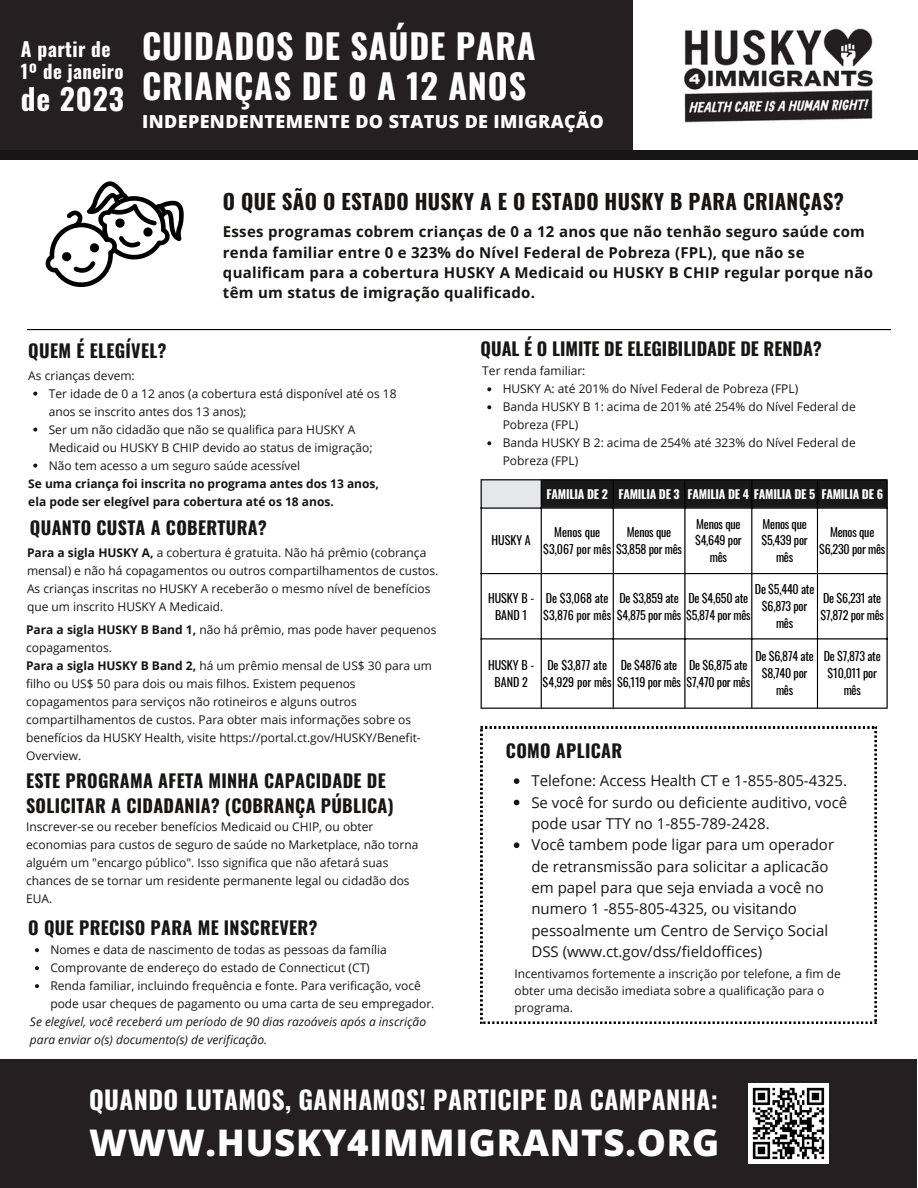
<style>
.page{position:relative;width:918px;height:1188px;background:#fff}
.page>*{position:absolute;margin:0;border:0;box-sizing:border-box;transform-origin:0 0}
.t1{font:800 36.75px "Open Sans";letter-spacing:.02em;color:#fff}
.t2{font:700 34.05px/40.5px "Oswald";letter-spacing:.025em;color:#fff}
.t3{font:700 29.4px "Oswald";letter-spacing:.03em;color:#fff}
.t4{font:700 25.2px "Oswald";letter-spacing:.015em;color:#fff}
.t5{font:700 21px "Oswald";letter-spacing:.015em;color:#171615}
.t6{font:700 19.5px "Oswald";letter-spacing:.02em;color:#fff}
.t7{font:700 18.75px "Oswald";letter-spacing:.02em;color:#fff}
.t8{font:700 18px/24.8px "Oswald";letter-spacing:.015em;color:#171615}
.t9{font:800 18px "Open Sans";letter-spacing:.02em;color:#fff}
.t10{font:15px/21.3px "Open Sans";color:#171615}
.t11{font:700 15px/20.2px "Open Sans";letter-spacing:.02em;color:#171615}
.t12{font:12px/18px "Open Sans";color:#171615}
.t13{font:12px/16.6px "Oswald";letter-spacing:-.02em;color:#000;text-align:center}
.t14{font:12px/16.6px "Oswald";color:#000}
.t15{font:italic 12px/18px "Open Sans";color:#171615}
.t16{font:700 12px/18px "Open Sans";color:#171615}
.t17{font:700 12px "Oswald";letter-spacing:-.02em;color:#fff}
.s1{font-weight:700}
</style>
<div class="page">
<div style="left:0;top:0;width:633px;height:150px;background:#241f21"></div>
<img style="left:684px;top:28px;width:189px;height:95px">
<div style="left:0;top:150px;width:918px;height:9px;background:#171615"></div>
<hr style="left:27px;top:329px;width:864px;height:1px;background:#000">
<div style="left:0;top:1059px;width:917px;height:129px;background:#241f21"></div>
<img style="left:749px;top:1084px;width:80px;height:80px">
<svg style="left:45px;top:181px;width:139px;height:107px"></svg>
<div style="left:116px;top:267px;width:68px;height:28px;background:#fff"></div>
<svg style="left:481px;top:727px;width:396px;height:297px"></svg>
<svg style="left:33px;top:392px;width:4px;height:4px"></svg>
<svg style="left:33px;top:428px;width:4px;height:4px"></svg>
<svg style="left:33px;top:464px;width:4px;height:4px"></svg>
<svg style="left:487px;top:387px;width:4px;height:4px"></svg>
<svg style="left:487px;top:405px;width:4px;height:4px"></svg>
<svg style="left:487px;top:441px;width:4px;height:4px"></svg>
<svg style="left:514px;top:778px;width:5px;height:6px"></svg>
<svg style="left:514px;top:800px;width:5px;height:5px"></svg>
<svg style="left:514px;top:842px;width:5px;height:6px"></svg>
<svg style="left:35px;top:948px;width:4px;height:4px"></svg>
<svg style="left:35px;top:966px;width:4px;height:4px"></svg>
<svg style="left:35px;top:984px;width:4px;height:4px"></svg>
<div style="left:481px;top:480px;width:61px;height:28px;background:#e6e7e8"></div>
<div style="left:542px;top:480px;width:344px;height:27px;background:#191919"></div>
<svg style="left:482px;top:509px;width:404px;height:199px"></svg>
<hr style="left:481px;top:480px;width:1px;height:228px;background:#000">
<hr style="left:541px;top:480px;width:1px;height:228px;background:#000">
<hr style="left:613px;top:480px;width:1px;height:228px;background:#000">
<hr style="left:684px;top:480px;width:2px;height:228px;background:#000">
<hr style="left:751px;top:480px;width:1px;height:228px;background:#000">
<hr style="left:817px;top:480px;width:1px;height:228px;background:#000">
<hr style="left:886px;top:480px;width:2px;height:228px;background:#000">
<hr style="left:481px;top:479px;width:407px;height:1px;background:#000">
<hr style="left:481px;top:507px;width:407px;height:2px;background:#000">
<hr style="left:481px;top:573px;width:407px;height:1px;background:#000">
<hr style="left:481px;top:638px;width:407px;height:1px;background:#000">
<hr style="left:481px;top:708px;width:407px;height:1px;background:#000">
<h3 class="t6" style="left:21px;top:33px;width:91px">A partir de</h3>
<h3 class="t3" style="left:21px;top:76px;width:105px">de 2023</h3>
<h3 class="t7" style="left:21px;top:57px;width:104px">1º de janeiro</h3>
<h2 class="t2" style="left:142px;top:24px;width:395px">CUIDADOS DE SAÚDE PARA<br>CRIANÇAS DE 0 A 12 ANOS</h2>
<h3 class="t9" style="left:142px;top:109px;width:463px">INDEPENDENTEMENTE DO STATUS DE IMIGRAÇÃO</h3>
<h3 class="t5" style="left:223px;top:185px;width:623px">O QUE SÃO O ESTADO HUSKY A E O ESTADO HUSKY B PARA CRIANÇAS?</h3>
<p class="t11" style="left:223px;top:222px;width:652px">Esses programas cobrem crianças de 0 a 12 anos que não tenhão seguro saúde com renda familiar entre 0 e 323% do Nível Federal de Pobreza (FPL), que não se qualificam para a cobertura HUSKY A Medicaid ou HUSKY B CHIP regular porque não têm um status de imigração qualificado.</p>
<h3 class="t8" style="left:28px;top:337px;width:140px">QUEM É ELEGÍVEL?</h3>
<p class="t12" style="left:49px;top:384px;width:349px">Ter idade de 0 a 12 anos (a cobertura está disponível até os 18 anos se inscrito antes dos 13 anos);<br>Ser um não cidadão que não se qualifica para HUSKY A Medicaid ou HUSKY B CHIP devido ao status de imigração; Não tem acesso a um seguro saúde acessível</p>
<p class="t12" style="left:28px;top:366px;width:108px">As crianças devem:</p>
<p class="t16" style="left:28px;top:474px;width:352px">Se uma criança foi inscrita no programa antes dos 13 anos, ela pode ser elegível para cobertura até os 18 anos.</p>
<h3 class="t8" style="left:30px;top:515px;width:238px">QUANTO CUSTA A COBERTURA?</h3>
<p class="t12" style="left:27px;top:543px;width:413px"><span class="s1">Para a sigla HUSKY A,</span> a cobertura é gratuita. Não há prêmio (cobrança mensal) e não há copagamentos ou outros compartilhamentos de custos.<br>As crianças inscritas no HUSKY A receberão o mesmo nível de benefícios que um inscrito HUSKY A Medicaid.</p>
<p class="t12" style="left:26px;top:621px;width:412px"><span class="s1">Para a sigla HUSKY B Band 1,</span> não há prêmio, mas pode haver pequenos copagamentos.<br><span class="s1">Para a sigla HUSKY B Band 2,</span> há um prêmio mensal de US$ 30 para um filho ou US$ 50 para dois ou mais filhos. Existem pequenos copagamentos para serviços não rotineiros e alguns outros compartilhamentos de custos. Para obter mais informações sobre os benefícios da HUSKY Health, visite https://portal.ct.gov/HUSKY/Benefit-Overview.</p>
<h3 class="t8" style="left:26px;top:768px;width:369px">ESTE PROGRAMA AFETA MINHA CAPACIDADE DE<br>SOLICITAR A CIDADANIA? (COBRANÇA PÚBLICA)</h3>
<p class="t12" style="left:26px;top:818px;width:394px">Inscrever-se ou receber benefícios Medicaid ou CHIP, ou obter economias para custos de seguro de saúde no Marketplace, não torna alguém um "encargo público". Isso significa que não afetará suas chances de se tornar um residente permanente legal ou cidadão dos EUA.</p>
<h3 class="t8" style="left:28px;top:915px;width:291px">O QUE PRECISO PARA ME INSCREVER?</h3>
<p class="t12" style="left:50px;top:941px;width:386px">Nomes e data de nascimento de todas as pessoas da família Comprovante de endereço do estado de Connecticut (CT)<br>Renda familiar, incluindo frequência e fonte. Para verificação, você pode usar cheques de pagamento ou uma carta de seu empregador.</p>
<p class="t15" style="left:30px;top:1013px;width:398px">Se elegível, você receberá um período de 90 dias razoáveis após a inscrição para enviar o(s) documento(s) de verificação.</p>
<h3 class="t8" style="left:481px;top:336px;width:343px">QUAL É O LIMITE DE ELEGIBILIDADE DE RENDA?</h3>
<p class="t12" style="left:503px;top:380px;width:355px">HUSKY A: até 201% do Nível Federal de Pobreza (FPL)<br>Banda HUSKY B 1: acima de 201% até 254% do Nível Federal de Pobreza (FPL)<br>Banda HUSKY B 2: acima de 254% até 323% do Nível Federal de Pobreza (FPL)</p>
<p class="t12" style="left:482px;top:362px;width:105px">Ter renda familiar:</p>
<p class="t17" style="left:547px;top:484px;width:338px">FAMILIA DE 2 FAMILIA DE 3 FAMILIA DE 4 FAMILIA DE 5 FAMILIA DE 6</p>
<p class="t13" style="left:627px;top:524px;width:46px">Menos que</p>
<p class="t13" style="left:695px;top:515px;width:48px">Menos que $4,649 por mês</p>
<p class="t13" style="left:762px;top:515px;width:48px">Menos que $5,439 por mês</p>
<p class="t13" style="left:819px;top:524px;width:68px">Menos que $6,230 por mês</p>
<p class="t13" style="left:492px;top:532px;width:41px">HUSKY A</p>
<p class="t14" style="left:543px;top:524px;width:140px;text-indent:11px">Menos que<br>$3,067 por mês $3,858 por mês</p>
<p class="t13" style="left:689px;top:589px;width:61px">De $4,650 ate</p>
<p class="t13" style="left:755px;top:581px;width:61px">De $5,440 ate $6,873 por mês</p>
<p class="t13" style="left:821px;top:589px;width:65px;text-align:left">De $6,231 ate $7,872 por mês</p>
<p class="t14" style="left:488px;top:589px;width:48px;text-align:center">HUSKY B -<br>BAND 1</p>
<p class="t14" style="left:543px;top:589px;width:69px">De $3,068 ate $3,876 por mês</p>
<p class="t13" style="left:617px;top:589px;width:135px;text-align:left">De $3,859 ate<br>$4,875 por mês $5,874 por mês</p>
<p class="t13" style="left:621px;top:656px;width:58px">De $4876 ate</p>
<p class="t13" style="left:687px;top:656px;width:65px;text-align:left">De $6,875 ate $7,470 por mês</p>
<p class="t13" style="left:755px;top:648px;width:60px">De $6,874 ate $8,740 por mês</p>
<p class="t13" style="left:824px;top:648px;width:58px">De $7,873 ate $10,011 por mês</p>
<p class="t14" style="left:488px;top:656px;width:48px;text-align:center">HUSKY B -<br>BAND 2</p>
<p class="t14" style="left:543px;top:656px;width:140px;text-indent:5px">De $3,877 ate<br>$4,929 por mês $6,119 por mês</p>
<h3 class="t8" style="left:506px;top:737px;width:118px">COMO APLICAR</h3>
<p class="t10" style="left:531px;top:770px;width:317px">Telefone: Access Health CT e 1-855-805-4325.<br>Se você for surdo ou deficiente auditivo, você pode usar TTY no 1-855-789-2428.<br>Você tambem pode ligar para um operador de retransmissão para solicitar a aplicacão em papel para que seja enviada a você no numero 1 -855-805-4325, ou visitando pessoalmente um Centro de Serviço Social DSS (www.ct.gov/dss/fieldoffices)</p>
<p class="t12" style="left:515px;top:965px;width:328px;line-height:16.8px">Incentivamos fortemente a inscrição por telefone, a fim de obter uma decisão imediata sobre a qualificação para o programa.</p>
<h3 class="t4" style="left:89px;top:1079px;width:630px">QUANDO LUTAMOS, GANHAMOS! PARTICIPE DA CAMPANHA:</h3>
<h1 class="t1" style="left:89px;top:1116px;width:632px">WWW.HUSKY4IMMIGRANTS.ORG</h1>
</div>
